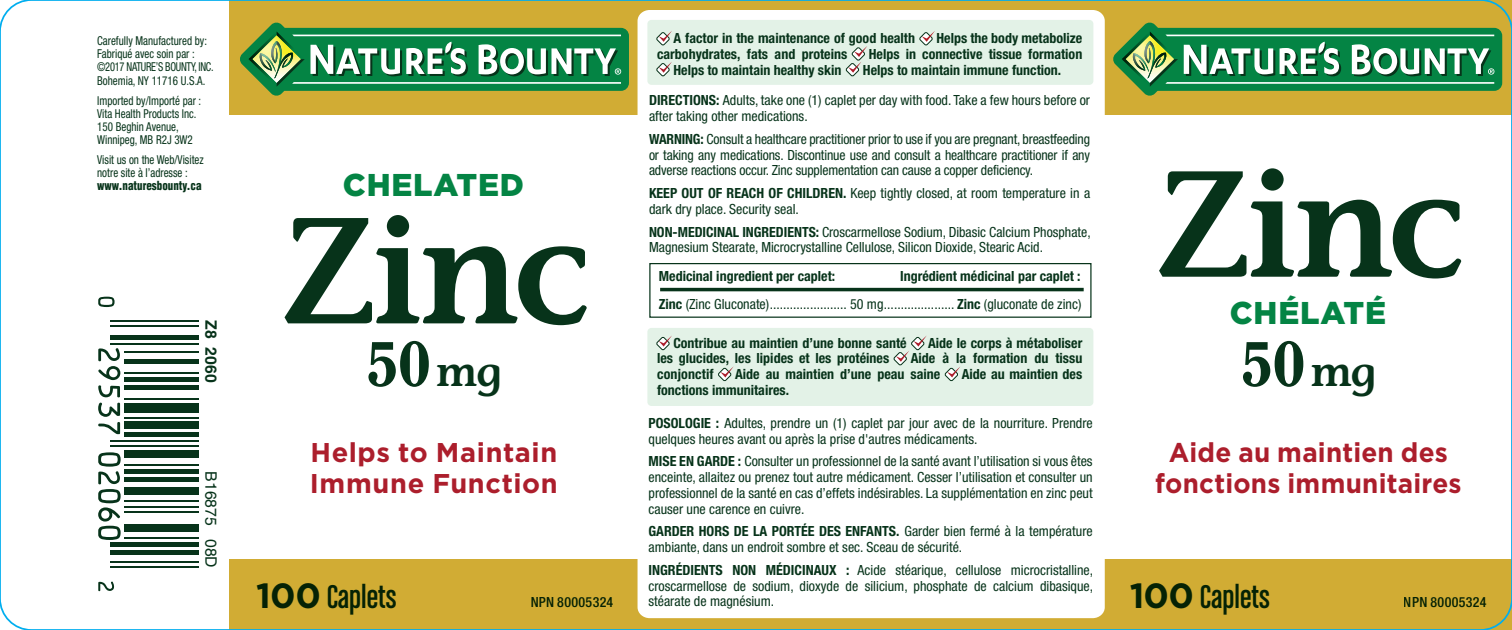
<style>
.page{position:relative;width:1512px;height:630px;background:#fff}
.page>*{position:absolute;margin:0;border:0;box-sizing:border-box;transform-origin:0 0}
.t1{font:600 150.5px "Stone Informal";letter-spacing:-.03em;color:#07331a}
.t2{font:700 61.25px "Gazette LH";color:#07331a;scale:.94 1}
.t3{font:35px "Chalet Comprime Cologne Sixty";color:#07331a}
.t4{font:900 31.5px "Gotham";letter-spacing:.025em;color:#048444}
.t5{font:700 27.3px/31.5px "Gotham";letter-spacing:.01em;color:#ac1e2c;text-align:center;scale:.96 1}
.t6{font:700 27.3px/31.5px "Gotham";letter-spacing:.01em;color:#ac1e2c}
.t7{font:15.75px "Helvetica";color:#07331a}
.t8{font:700 15.75px "Helvetica";color:#07331a}
.t9{font:condensed 14px/15.8px "Helvetica Neue";color:#07331a}
.t10{font:700 condensed 14px "Helvetica Neue";color:#07331a}
.t11{font:500 condensed 14px "Helvetica Neue";letter-spacing:.025em;color:#07331a}
.t12{font:condensed 12.25px/13px "Helvetica Neue";color:#07331a;scale:.9 1}
.t13{font:900 condensed 12.25px "Helvetica";color:#07331a;scale:.9 1}
.s1{font-family:"Stone Informal";font-weight:600;font-size:42px}
.s2{font-family:"Gotham";font-weight:700}
.s3{font-weight:700}
</style>
<div class="page">
<div style="left:0;top:0;width:1512px;height:114px;background:#d1ac34"></div>
<div style="left:0;top:559px;width:1512px;height:71px;background:#d1ac34"></div>
<div style="left:638px;top:10px;width:467px;height:608px;background:#fff;border-radius:12px"></div>
<svg style="left:240px;top:22px;width:389px;height:74px"></svg>
<svg style="left:1113px;top:22px;width:389px;height:74px"></svg>
<div style="left:0;top:0;width:229px;height:630px;background:#fff"></div>
<div style="left:647px;top:328px;width:446px;height:78px;background:#e3f2e7;border-radius:4px"></div>
<div style="left:647px;top:20px;width:446px;height:65px;background:#e3f2e7;border-radius:4px"></div>
<svg style="left:98px;top:297px;width:17px;height:10px"></svg>
<hr style="left:111px;top:320px;width:87px;height:2px;background:#07331a">
<hr style="left:111px;top:325px;width:87px;height:2px;background:#07331a">
<hr style="left:111px;top:336px;width:87px;height:4px;background:#07331a">
<hr style="left:111px;top:343px;width:87px;height:2px;background:#07331a">
<hr style="left:124px;top:351px;width:74px;height:2px;background:#07331a">
<hr style="left:124px;top:359px;width:74px;height:4px;background:#07331a">
<hr style="left:124px;top:372px;width:74px;height:2px;background:#07331a">
<div style="left:124px;top:377px;width:74px;height:5px;background:#07331a"></div>
<svg style="left:98px;top:348px;width:22px;height:49px"></svg>
<div style="left:124px;top:385px;width:74px;height:5px;background:#07331a"></div>
<hr style="left:124px;top:398px;width:74px;height:2px;background:#07331a">
<div style="left:124px;top:404px;width:74px;height:9px;background:#07331a"></div>
<hr style="left:124px;top:417px;width:74px;height:1px;background:#07331a">
<svg style="left:98px;top:403px;width:22px;height:31px"></svg>
<div style="left:124px;top:422px;width:74px;height:7px;background:#07331a"></div>
<div style="left:124px;top:432px;width:74px;height:5px;background:#07331a"></div>
<hr style="left:111px;top:440px;width:87px;height:2px;background:#07331a">
<hr style="left:111px;top:446px;width:87px;height:1px;background:#07331a">
<div style="left:124px;top:451px;width:74px;height:7px;background:#07331a"></div>
<hr style="left:124px;top:464px;width:74px;height:2px;background:#07331a">
<div style="left:124px;top:469px;width:74px;height:5px;background:#07331a"></div>
<div style="left:124px;top:477px;width:74px;height:5px;background:#07331a"></div>
<div style="left:124px;top:487px;width:74px;height:7px;background:#07331a"></div>
<hr style="left:124px;top:501px;width:74px;height:1px;background:#07331a">
<hr style="left:124px;top:506px;width:74px;height:2px;background:#07331a">
<hr style="left:124px;top:511px;width:74px;height:2px;background:#07331a">
<svg style="left:98px;top:452px;width:23px;height:88px"></svg>
<div style="left:124px;top:524px;width:74px;height:7px;background:#07331a"></div>
<hr style="left:124px;top:537px;width:74px;height:2px;background:#07331a">
<div style="left:111px;top:542px;width:87px;height:5px;background:#07331a"></div>
<div style="left:111px;top:550px;width:87px;height:5px;background:#07331a"></div>
<hr style="left:111px;top:561px;width:87px;height:2px;background:#07331a">
<hr style="left:111px;top:566px;width:87px;height:2px;background:#07331a">
<svg style="left:98px;top:582px;width:16px;height:9px"></svg>
<div style="left:649px;top:263px;width:443px;height:55px;border:1px solid #07331a"></div>
<hr style="left:660px;top:288px;width:424px;height:3px;background:#07331a">
<svg style="left:657px;top:32px;width:12px;height:13px"></svg>
<div style="left:656px;top:32px;width:14px;height:14px;border:1px solid #07331a;border-radius:5px"></div>
<svg style="left:659px;top:31px;width:13px;height:11px"></svg>
<svg style="left:920px;top:32px;width:12px;height:13px"></svg>
<div style="left:919px;top:32px;width:14px;height:14px;border:1px solid #07331a;border-radius:5px"></div>
<svg style="left:922px;top:31px;width:13px;height:11px"></svg>
<svg style="left:657px;top:337px;width:12px;height:13px"></svg>
<div style="left:656px;top:337px;width:14px;height:13px;border:1px solid #07331a;border-radius:5px"></div>
<svg style="left:659px;top:335px;width:13px;height:12px"></svg>
<svg style="left:894px;top:352px;width:13px;height:13px"></svg>
<div style="left:893px;top:352px;width:14px;height:14px;border:1px solid #07331a;border-radius:5px"></div>
<svg style="left:896px;top:335px;width:31px;height:27px"></svg>
<svg style="left:718px;top:368px;width:13px;height:13px"></svg>
<div style="left:718px;top:368px;width:14px;height:13px;border:1px solid #07331a;border-radius:5px"></div>
<svg style="left:720px;top:366px;width:14px;height:11px"></svg>
<svg style="left:945px;top:368px;width:13px;height:13px"></svg>
<div style="left:945px;top:368px;width:13px;height:13px;border:1px solid #07331a;border-radius:5px"></div>
<svg style="left:947px;top:367px;width:13px;height:10px"></svg>
<svg style="left:657px;top:63px;width:12px;height:13px"></svg>
<div style="left:656px;top:63px;width:14px;height:14px;border:1px solid #07331a;border-radius:5px"></div>
<svg style="left:659px;top:62px;width:13px;height:11px"></svg>
<svg style="left:846px;top:63px;width:13px;height:13px"></svg>
<div style="left:846px;top:63px;width:13px;height:14px;border:1px solid #07331a;border-radius:5px"></div>
<svg style="left:848px;top:46px;width:19px;height:27px"></svg>
<p class="t12" style="left:97px;top:34px;width:131px">Carefully Manufactured by:<br>Fabriqué avec soin par : ©2017 NATURE’S BOUNTY, INC.<br>Bohemia, NY 11716 U.S.A.</p>
<p class="t12" style="left:97px;top:94px;width:117px">Imported by/Importé par :<br>Vita Health Products Inc.<br>150 Beghin Avenue,<br>Winnipeg, MB R2J 3W2</p>
<p class="t12" style="left:97px;top:153px;width:120px">Visit us on the Web/Visitez notre site à l’adresse :</p>
<p class="t13" style="left:97px;top:178px;width:117px">www.naturesbounty.ca</p>
<p class="t8" style="left:221px;top:320px;width:64px;rotate:90deg">Z8 2060</p>
<p class="t7" style="left:220px;top:471px;width:98px;rotate:90deg">B16875 08D</p>
<h3 class="t4" style="left:343px;top:164px;width:183px">CHELATED</h3>
<h1 class="t1" style="left:281px;top:178px;width:311px">Zinc</h1>
<h2 class="t2" style="left:367px;top:325px;width:145px">50<span class="s1">mg</span></h2>
<h3 class="t6" style="left:310px;top:436px;width:249px">Helps to Maintain<br>Immune Function</h3>
<h3 class="t3" style="left:256px;top:578px;width:142px"><span class="s2">100</span> Caplets</h3>
<p class="t11" style="left:531px;top:594px;width:84px">NPN 80005324</p>
<p class="t10" style="left:673px;top:30px;width:243px">A factor in the maintenance of good health</p>
<p class="t10" style="left:936px;top:30px;width:147px">Helps the body metabolize</p>
<p class="t10" style="left:657px;top:45px;width:192px">carbohydrates, fats and proteins</p>
<p class="t10" style="left:869px;top:45px;width:215px">Helps in connective tissue formation</p>
<p class="t10" style="left:673px;top:61px;width:170px">Helps to maintain healthy skin</p>
<p class="t10" style="left:863px;top:61px;width:200px">Helps to maintain immune function.</p>
<p class="t9" style="left:649px;top:92px;width:443px"><span class="s3">DIRECTIONS:</span> Adults, take one (1) caplet per day with food. Take a few hours before or after taking other medications.</p>
<p class="t9" style="left:649px;top:131px;width:443px;text-align:justify"><span class="s3">WARNING:</span> Consult a healthcare practitioner prior to use if you are pregnant, breastfeeding or taking any medications. Discontinue use and consult a healthcare practitioner if any adverse reactions occur. Zinc supplementation can cause a copper deficiency.</p>
<p class="t9" style="left:649px;top:185px;width:443px"><span class="s3">KEEP OUT OF REACH OF CHILDREN.</span> Keep tightly closed, at room temperature in a dark dry place. Security seal.</p>
<p class="t9" style="left:649px;top:224px;width:443px"><span class="s3">NON-MEDICINAL INGREDIENTS:</span> Croscarmellose Sodium, Dibasic Calcium Phosphate,<br>Magnesium Stearate, Microcrystalline Cellulose, Silicon Dioxide, Stearic Acid.</p>
<p class="t9" style="left:659px;top:262px;width:424px;line-height:28px;text-align:right"><span class="s3">Ingrédient médicinal par caplet :<br>Zinc</span> (Zinc Gluconate)....................... 50 mg..................... <span class="s3">Zinc</span> (gluconate de zinc)</p>
<p class="t10" style="left:659px;top:267px;width:178px">Medicinal ingredient per caplet:</p>
<p class="t10" style="left:673px;top:334px;width:235px">Contribue au maintien d’une bonne santé</p>
<p class="t10" style="left:928px;top:334px;width:156px">Aide le corps à métaboliser</p>
<p class="t10" style="left:657px;top:350px;width:234px">les glucides, les lipides et les protéines</p>
<p class="t10" style="left:911px;top:350px;width:173px">Aide à la formation du tissu</p>
<p class="t10" style="left:657px;top:366px;width:58px">conjonctif</p>
<p class="t10" style="left:735px;top:366px;width:207px">Aide au maintien d’une peau saine</p>
<p class="t10" style="left:962px;top:366px;width:122px">Aide au maintien des</p>
<p class="t10" style="left:657px;top:381px;width:134px">fonctions immunitaires.</p>
<p class="t9" style="left:649px;top:415px;width:446px"><span class="s3">POSOLOGIE :</span> Adultes, prendre un (1) caplet par jour avec de la nourriture. Prendre quelques heures avant ou après la prise d'autres médicaments.</p>
<p class="t9" style="left:649px;top:454px;width:446px;text-align:justify"><span class="s3">MISE EN GARDE :</span> Consulter un professionnel de la santé avant l’utilisation si vous êtes enceinte, allaitez ou prenez tout autre médicament. Cesser l’utilisation et consulter un professionnel de la santé en cas d’effets indésirables. La supplémentation en zinc peut causer une carence en cuivre.</p>
<p class="t9" style="left:649px;top:524px;width:446px"><span class="s3">GARDER HORS DE LA PORTÉE DES ENFANTS.</span> Garder bien fermé à la température ambiante, dans un endroit sombre et sec. Sceau de sécurité.</p>
<p class="t9" style="left:649px;top:562px;width:446px;text-align:justify"><span class="s3">INGRÉDIENTS NON MÉDICINAUX :</span> Acide stéarique, cellulose microcristalline, croscarmellose de sodium, dioxyde de silicium, phosphate de calcium dibasique, stéarate de magnésium.</p>
<h1 class="t1" style="left:1155px;top:132px;width:311px">Zinc</h1>
<h3 class="t4" style="left:1230px;top:291px;width:158px">CHÉLATÉ</h3>
<h2 class="t2" style="left:1241px;top:325px;width:145px">50<span class="s1">mg</span></h2>
<h3 class="t5" style="left:1155px;top:436px;width:321px">Aide au maintien des fonctions immunitaires</h3>
<h3 class="t3" style="left:1129px;top:578px;width:142px"><span class="s2">100</span> Caplets</h3>
<p class="t11" style="left:1404px;top:594px;width:84px">NPN 80005324</p>
</div>
